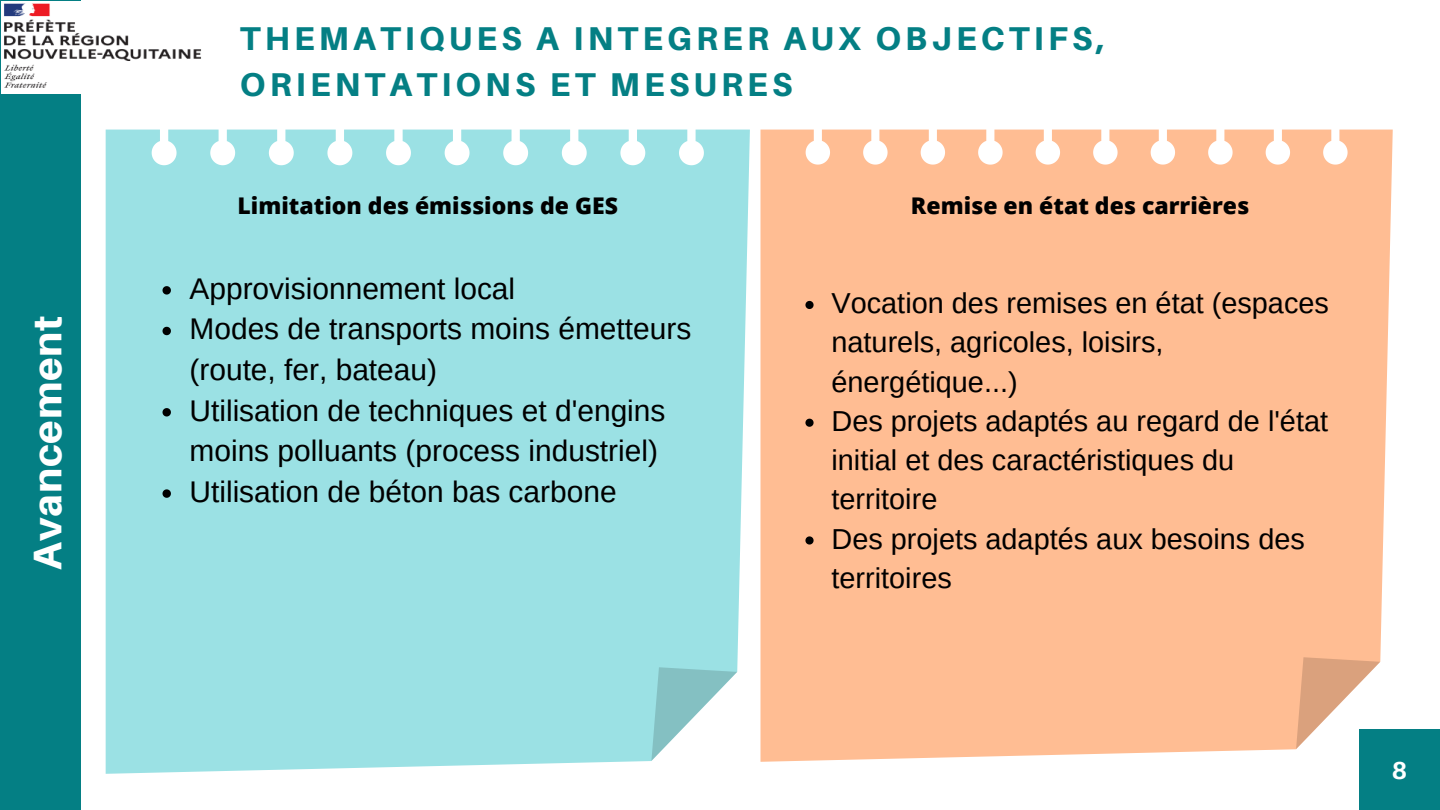
<style>
.page{position:relative;width:1440px;height:810px;background:#047f84}
.page>*{position:absolute;margin:0;border:0;box-sizing:border-box;transform-origin:0 0}
.t1{font:800 40px "Aileron";letter-spacing:.02em;color:#fff}
.t2{font:800 33px/46.5px "Aileron";letter-spacing:.125em;color:#047f84}
.t3{font:29.9px/40.6px "Arimo";color:#000}
.t4{font:28.9px/39.3px "Arimo";color:#000}
.t5{font:700 24.6px "Aileron";color:#fff}
.t6{font:800 23px "Open Sans";color:#000}
</style>
<div class="page">
<div style="left:81px;top:0;width:1359px;height:810px;background:#fff"></div>
<img style="left:2px;top:2px;width:199px;height:92px">
<div style="left:1359px;top:729px;width:81px;height:81px;background:#047f84"></div>
<div style="left:106px;top:130px;width:644px;height:644px;background:#9be1e4"></div>
<svg style="left:151px;top:264px;width:541px;height:2px"></svg>
<svg style="left:151px;top:389px;width:541px;height:1px"></svg>
<svg style="left:151px;top:451px;width:541px;height:2px"></svg>
<svg style="left:151px;top:513px;width:541px;height:2px"></svg>
<div style="left:151px;top:571px;width:541px;height:6px;background:#9be1e4"></div>
<div style="left:151px;top:634px;width:541px;height:5px;background:#9be1e4"></div>
<svg style="left:151px;top:667px;width:586px;height:94px;background:#a0e0e3"></svg>
<svg style="left:163px;top:286px;width:8px;height:9px"></svg>
<div style="left:151px;top:327px;width:541px;height:8px;background:#9be1e4"></div>
<svg style="left:163px;top:408px;width:8px;height:8px"></svg>
<svg style="left:163px;top:489px;width:8px;height:9px"></svg>
<div style="left:760px;top:130px;width:633px;height:632px;background:#ffbd93"></div>
<svg style="left:805px;top:262px;width:531px;height:2px"></svg>
<svg style="left:805px;top:323px;width:531px;height:2px"></svg>
<svg style="left:805px;top:384px;width:531px;height:2px"></svg>
<svg style="left:805px;top:445px;width:531px;height:2px"></svg>
<svg style="left:805px;top:506px;width:531px;height:2px"></svg>
<div style="left:805px;top:563px;width:531px;height:6px;background:#ffbd93"></div>
<div style="left:805px;top:624px;width:531px;height:5px;background:#ffbd93"></div>
<svg style="left:805px;top:657px;width:575px;height:92px;background:#fabe97"></svg>
<svg style="left:805px;top:301px;width:9px;height:8px"></svg>
<svg style="left:805px;top:419px;width:9px;height:8px"></svg>
<svg style="left:805px;top:536px;width:9px;height:9px"></svg>
<h1 class="t1" style="left:23px;top:570px;width:256px;rotate:-90deg">Avancement</h1>
<p class="t2" style="left:240px;top:14px;width:867px">THEMATIQUES A INTEGRER AUX OBJECTIFS,<br>ORIENTATIONS ET MESURES</p>
<p class="t6" style="left:238px;top:190px;width:382px">Limitation des émissions de GES</p>
<p class="t3" style="left:190px;top:268px;width:503px">Approvisionnement local<br>Modes de transports moins émetteurs (route, fer, bateau)<br>Utilisation de techniques et d'engins moins polluants (process industriel)<br>Utilisation de béton bas carbone</p>
<p class="t6" style="left:911px;top:190px;width:340px">Remise en état des carrières</p>
<p class="t4" style="left:832px;top:283px;width:499px">Vocation des remises en état (espaces naturels, agricoles, loisirs, énergétique...)<br>Des projets adaptés au regard de l'état initial et des caractéristiques du territoire<br>Des projets adaptés aux besoins des territoires</p>
<p class="t5" style="left:1392px;top:755px;width:17px">8</p>
</div>
